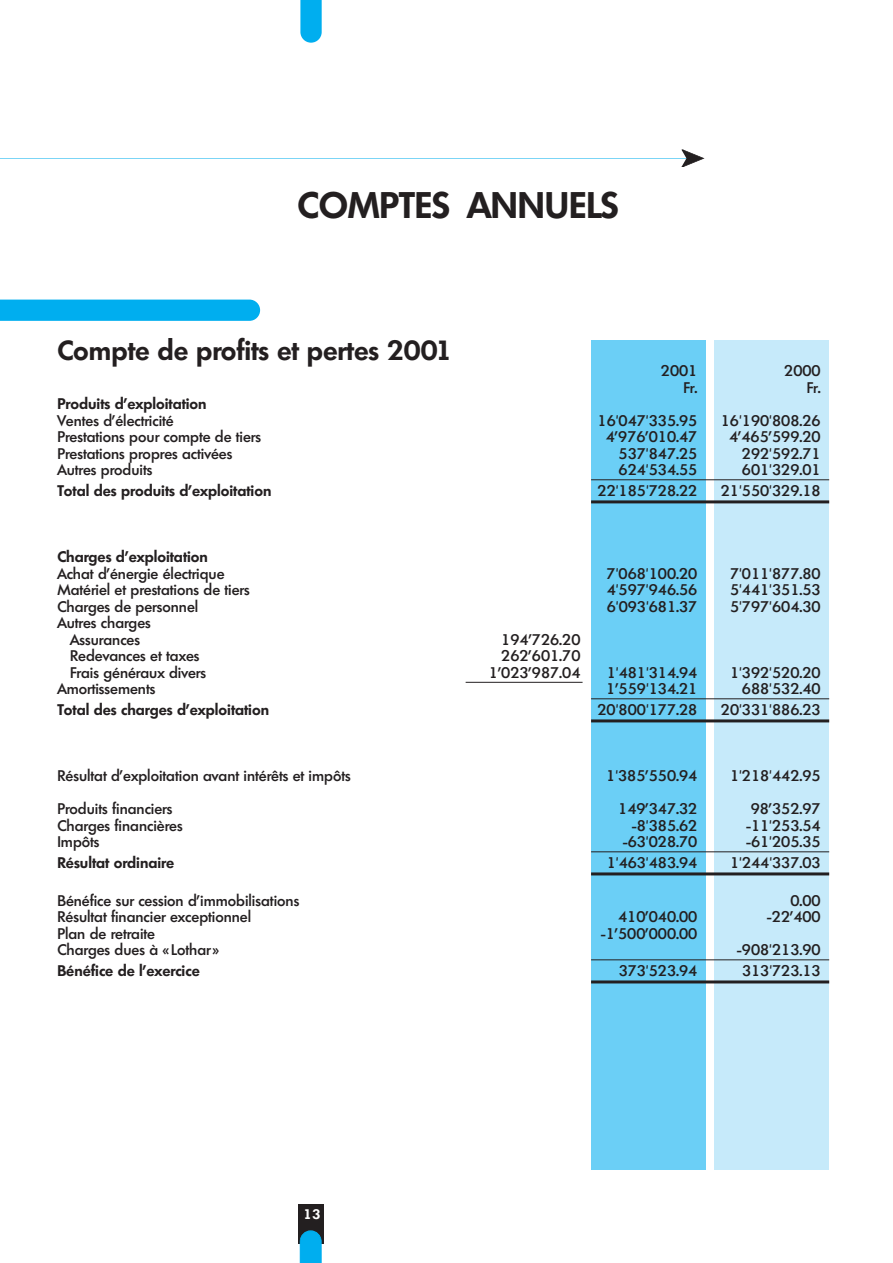
<style>
.page{position:relative;width:893px;height:1263px;background:#fff}
.page>*{position:absolute;margin:0;border:0;box-sizing:border-box;transform-origin:0 0}
.t1{font:600 36px "Limerick";color:#231f20}
.t2{font:600 27px "Limerick";color:#231f20}
.t3{font:500 15px/16.5px "Limerick";color:#231f20;text-align:center}
.t4{font:600 15px "Limerick";color:#231f20}
.t5{font:600 13.5px "Limerick";color:#fff}
</style>
<div class="page">
<div style="left:591px;top:340px;width:115px;height:829px;background:#6bcff6"></div>
<div style="left:714px;top:340px;width:115px;height:829px;background:#c6eafa"></div>
<div style="left:0;top:300px;width:260px;height:21px;background:#00aeef"></div>
<hr style="left:591px;top:479px;width:238px;height:1px;background:#231f20">
<hr style="left:591px;top:500px;width:238px;height:3px;background:#231f20">
<hr style="left:466px;top:682px;width:117px;height:1px;background:#231f20">
<hr style="left:591px;top:698px;width:238px;height:1px;background:#231f20">
<hr style="left:591px;top:719px;width:238px;height:3px;background:#231f20">
<hr style="left:591px;top:851px;width:238px;height:1px;background:#231f20">
<hr style="left:591px;top:872px;width:238px;height:3px;background:#231f20">
<hr style="left:591px;top:959px;width:238px;height:1px;background:#231f20">
<hr style="left:591px;top:980px;width:238px;height:3px;background:#231f20">
<div style="left:298px;top:1204px;width:26px;height:39px;background:#231f20"></div>
<svg style="left:300px;top:1230px;width:22px;height:33px"></svg>
<svg style="left:300px;top:0;width:22px;height:43px"></svg>
<hr style="left:0;top:157px;width:688px;height:2px;background:#00aeef">
<svg style="left:681px;top:150px;width:24px;height:17px"></svg>
<h1 class="t1" style="left:298px;top:184px;width:323px">COMPTES ANNUELS</h1>
<h2 class="t2" style="left:57px;top:334px;width:396px">Compte de profits et pertes 2001</h2>
<p class="t3" style="left:661px;top:363px;width:38px">2001</p>
<p class="t3" style="left:784px;top:363px;width:38px">2000</p>
<p class="t3" style="left:683px;top:379px;width:15px">Fr.</p>
<p class="t3" style="left:807px;top:379px;width:15px">Fr.</p>
<p class="t4" style="left:57px;top:395px;width:151px">Produits d’exploitation</p>
<p class="t3" style="left:57px;top:412px;width:118px">Ventes d’électricité</p>
<p class="t3" style="left:598px;top:412px;width:101px">16'047'335.95</p>
<p class="t3" style="left:721px;top:412px;width:101px">16'190'808.26</p>
<p class="t3" style="left:57px;top:429px;width:205px">Prestations pour compte de tiers</p>
<p class="t3" style="left:606px;top:429px;width:93px">4’976’010.47</p>
<p class="t3" style="left:729px;top:429px;width:93px">4’465’599.20</p>
<p class="t3" style="left:57px;top:445px;width:176px">Prestations propres activées</p>
<p class="t3" style="left:619px;top:445px;width:80px">537'847.25</p>
<p class="t3" style="left:742px;top:445px;width:80px">292'592.71</p>
<p class="t3" style="left:57px;top:462px;width:97px">Autres produits</p>
<p class="t3" style="left:619px;top:462px;width:80px">624'534.55</p>
<p class="t3" style="left:742px;top:462px;width:80px">601'329.01</p>
<p class="t4" style="left:57px;top:482px;width:216px">Total des produits d’exploitation</p>
<p class="t3" style="left:598px;top:483px;width:101px">22'185'728.22</p>
<p class="t3" style="left:721px;top:483px;width:101px">21'550'329.18</p>
<p class="t4" style="left:57px;top:548px;width:152px">Charges d’exploitation</p>
<p class="t3" style="left:57px;top:565px;width:169px">Achat d’énergie électrique</p>
<p class="t3" style="left:607px;top:565px;width:92px">7'068'100.20</p>
<p class="t3" style="left:730px;top:565px;width:92px">7'011'877.80</p>
<p class="t3" style="left:57px;top:582px;width:194px">Matériel et prestations de tiers</p>
<p class="t3" style="left:607px;top:582px;width:92px">4'597'946.56</p>
<p class="t3" style="left:730px;top:582px;width:92px">5'441'351.53</p>
<p class="t3" style="left:57px;top:598px;width:142px">Charges de personnel</p>
<p class="t3" style="left:607px;top:598px;width:92px">6'093'681.37</p>
<p class="t3" style="left:730px;top:598px;width:92px">5'797'604.30</p>
<p class="t3" style="left:57px;top:615px;width:95px">Autres charges<br>Assurances</p>
<p class="t3" style="left:501px;top:631px;width:81px">194’726.20</p>
<p class="t3" style="left:70px;top:648px;width:131px">Redevances et taxes</p>
<p class="t3" style="left:501px;top:648px;width:81px">262’601.70</p>
<p class="t3" style="left:70px;top:664px;width:137px">Frais généraux divers</p>
<p class="t3" style="left:489px;top:664px;width:93px">1’023’987.04</p>
<p class="t3" style="left:607px;top:664px;width:92px">1'481'314.94</p>
<p class="t3" style="left:730px;top:664px;width:92px">1'392'520.20</p>
<p class="t3" style="left:57px;top:681px;width:100px">Amortissements</p>
<p class="t3" style="left:606px;top:681px;width:93px">1’559'134.21</p>
<p class="t3" style="left:742px;top:681px;width:80px">688'532.40</p>
<p class="t4" style="left:57px;top:701px;width:213px">Total des charges d’exploitation</p>
<p class="t3" style="left:597px;top:702px;width:101px">20'800'177.28</p>
<p class="t3" style="left:721px;top:702px;width:101px">20'331'886.23</p>
<p class="t3" style="left:57px;top:768px;width:295px">Résultat d’exploitation avant intérêts et impôts</p>
<p class="t3" style="left:606px;top:768px;width:93px">1'385’550.94</p>
<p class="t3" style="left:730px;top:768px;width:92px">1'218'442.95</p>
<p class="t3" style="left:57px;top:801px;width:116px">Produits financiers</p>
<p class="t3" style="left:618px;top:801px;width:81px">149’347.32</p>
<p class="t3" style="left:751px;top:801px;width:72px">98’352.97</p>
<p class="t3" style="left:57px;top:817px;width:127px">Charges financières</p>
<p class="t3" style="left:632px;top:817px;width:67px">-8'385.62</p>
<p class="t3" style="left:746px;top:817px;width:76px">-11'253.54</p>
<p class="t3" style="left:57px;top:834px;width:44px">Impôts</p>
<p class="t3" style="left:623px;top:834px;width:76px">-63'028.70</p>
<p class="t3" style="left:746px;top:834px;width:76px">-61'205.35</p>
<p class="t4" style="left:57px;top:854px;width:118px">Résultat ordinaire</p>
<p class="t3" style="left:607px;top:855px;width:92px">1'463'483.94</p>
<p class="t3" style="left:730px;top:855px;width:92px">1'244'337.03</p>
<p class="t3" style="left:57px;top:892px;width:243px">Bénéfice sur cession d’immobilisations</p>
<p class="t3" style="left:790px;top:892px;width:32px">0.00</p>
<p class="t3" style="left:57px;top:909px;width:195px">Résultat financier exceptionnel</p>
<p class="t3" style="left:618px;top:909px;width:81px">410’040.00</p>
<p class="t3" style="left:767px;top:909px;width:55px">-22’400</p>
<p class="t3" style="left:57px;top:925px;width:99px">Plan de retraite</p>
<p class="t3" style="left:601px;top:925px;width:98px">-1’500’000.00</p>
<p class="t3" style="left:57px;top:942px;width:163px">Charges dues à «Lothar»</p>
<p class="t3" style="left:737px;top:942px;width:85px">-908'213.90</p>
<p class="t4" style="left:57px;top:962px;width:144px">Bénéfice de l’exercice</p>
<p class="t3" style="left:619px;top:963px;width:80px">373'523.94</p>
<p class="t3" style="left:742px;top:963px;width:80px">313'723.13</p>
<p class="t5" style="left:304px;top:1206px;width:18px">13</p>
</div>
